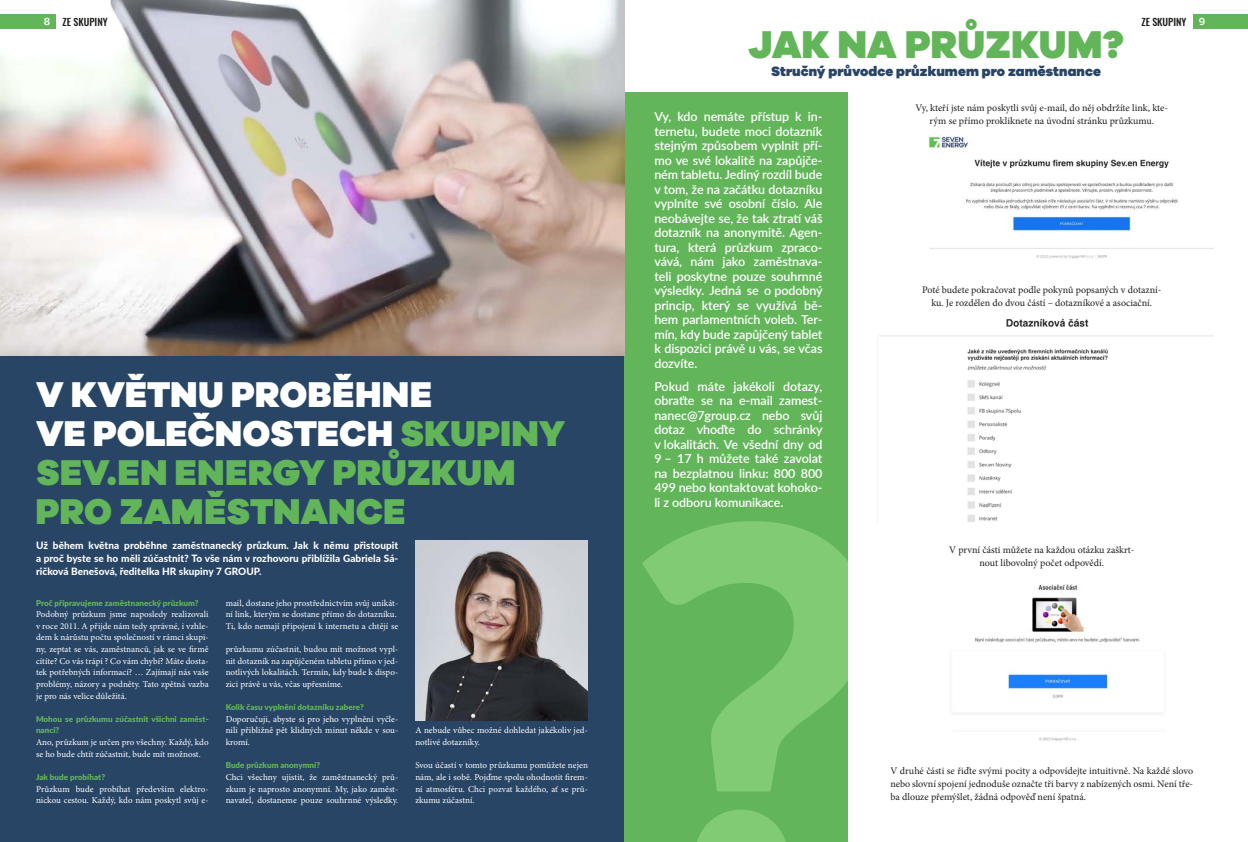
<style>
.page{position:relative;width:1248px;height:842px;background:#fff}
.page>*{position:absolute;margin:0;border:0;box-sizing:border-box;transform-origin:0 0}
.t1{font:900 40px "Galano Grotesque";color:#63b55a}
.t2{font:900 37px/39px "Galano Grotesque";letter-spacing:.01em;color:#63b55a}
.t3{font:900 14px "Galano Grotesque";color:#284566}
.t4{font:600 12.5px/14.5px "Lato";letter-spacing:-.005em;color:#fff;text-align:justify}
.t5{font:10px/13px "Minion Pro";color:#1d1d1b;text-align:center}
.t6{font:800 10px/13px "Lato";letter-spacing:.005em;color:#fff;text-align:justify}
.t7{font:500 10px "Oswald";color:#1d1d1b}
.t8{font:700 10px "Amsi Pro";color:#fff}
.t9{font:9px/11.6px "Minion Pro";letter-spacing:.005em;color:#fff;text-align:justify}
.t10{font:900 8px/11.6px "Lato";letter-spacing:.005em;color:#63b55a}
.s1{font-family:"Amsi Pro";font-weight:700;color:#fff}
.s2{color:#fff}
</style>
<div class="page">
<div style="left:0;top:355px;width:624px;height:487px;background:#284566"></div>
<div style="left:624px;top:93px;width:223px;height:749px;background:#63b55a"></div>
<img style="left:0;top:0;width:624px;height:355px">
<img style="left:415px;top:541px;width:173px;height:180px">
<div style="left:1192px;top:14px;width:55px;height:14px;background:#63b55a"></div>
<div style="left:0;top:14px;width:56px;height:14px;background:#63b55a"></div>
<img style="left:928px;top:136px;width:286px;height:123px">
<img style="left:879px;top:318px;width:333px;height:204px">
<img style="left:954px;top:584px;width:208px;height:157px">
<svg style="left:642px;top:521px;width:206px;height:321px"></svg>
<p class="t8" style="left:44px;top:14px;width:8px">8</p>
<p class="t7" style="left:63px;top:15px;width:47px">ZE SKUPINY</p>
<p class="t7" style="left:1141px;top:15px;width:65px">ZE SKUPINY <span class="s1">9</span></p>
<h1 class="t1" style="left:748px;top:18px;width:377px">JAK NA PRŮZKUM?</h1>
<h3 class="t3" style="left:771px;top:62px;width:331px">STRUČNÝ PRŮVODCE PRŮZKUMEM PRO ZAMĚSTNANCE</h3>
<h2 class="t2" style="left:36px;top:374px;width:530px"><span class="s2">V KVĚTNU PROBĚHNE<br>VE POLEČNOSTECH</span> SKUPINY<br>SEV.EN ENERGY PRŮZKUM<br>PRO ZAMĚSTNANCE</h2>
<p class="t6" style="left:36px;top:538px;width:364px">Už během května proběhne zaměstnanecký průzkum. Jak k němu přistoupit a proč byste se ho měli zúčastnit? To vše nám v rozhovoru přiblížila Gabriela Sá&shy;ričková Benešová, ředitelka HR skupiny 7 GROUP.</p>
<p class="t10" style="left:36px;top:596px;width:164px">Proč připravujeme zaměstnanecký průzkum?</p>
<p class="t9" style="left:36px;top:608px;width:174px">Podobný průzkum jsme naposledy realizovali v roce 2011. A přijde nám tedy správné, i vzhle&shy;dem k nárůstu počtu společností v rámci skupi&shy;ny, zeptat se vás, zaměstnanců, jak se ve firmě cítíte? Co vás trápí ? Co vám chybí? Máte dosta&shy;tek potřebných informací? … Zajímají nás vaše problémy, názory a podněty. Tato zpětná vazba je pro nás velice důležitá.</p>
<p class="t10" style="left:36px;top:713px;width:174px">Mohou se průzkumu zúčastnit všichni zaměst&shy;nanci?</p>
<p class="t9" style="left:36px;top:736px;width:174px">Ano, průzkum je určen pro všechny. Každý, kdo se ho bude chtít zúčastnit, bude mít možnost.</p>
<p class="t10" style="left:36px;top:771px;width:71px">Jak bude probíhat?</p>
<p class="t9" style="left:36px;top:783px;width:174px">Průzkum bude probíhat především elektro&shy;nickou cestou. Každý, kdo nám poskytl svůj e-</p>
<p class="t9" style="left:226px;top:597px;width:174px;text-align:left">mail, dostane jeho prostřednictvím svůj unikát&shy;ní link, kterým se dostane přímo do dotazníku.<br>Ti, kdo nemají připojení k internetu a chtějí se</p>
<p class="t9" style="left:226px;top:643px;width:174px">průzkumu zúčastnit, budou mít možnost vypl&shy;nit dotazník na zapůjčeném tabletu přímo v jed&shy;notlivých lokalitách. Termín, kdy bude k dispo&shy;zici právě u vás, včas upřesníme.</p>
<p class="t10" style="left:226px;top:701px;width:140px">Kolik času vyplnění dotazníku zabere?</p>
<p class="t9" style="left:226px;top:713px;width:174px">Doporučuji, abyste si pro jeho vyplnění vyčle&shy;nili přibližně pět klidných minut někde v sou&shy;kromí.</p>
<p class="t10" style="left:226px;top:759px;width:96px">Bude průzkum anonymní?</p>
<p class="t9" style="left:226px;top:771px;width:174px">Chci všechny ujistit, že zaměstnanecký prů&shy;zkum je naprosto anonymní. My, jako zaměst&shy;navatel, dostaneme pouze souhrnné výsledky.</p>
<p class="t9" style="left:415px;top:725px;width:174px">A nebude vůbec možné dohledat jakékoliv jed&shy;notlivé dotazníky.</p>
<p class="t9" style="left:415px;top:760px;width:174px">Svou účastí v tomto průzkumu pomůžete nejen nám, ale i sobě. Pojďme spolu ohodnotit firem&shy;ní atmosféru. Chci pozvat každého, ať se prů&shy;zkumu zúčastní.</p>
<p class="t4" style="left:654px;top:109px;width:170px">Vy, kdo nemáte přístup k in&shy;ternetu, budete moci dotazník stejným způsobem vyplnit pří&shy;mo ve své lokalitě na zapůjče&shy;ném tabletu. Jediný rozdíl bude v tom, že na začátku dotazníku vyplníte své osobní číslo. Ale neobávejte se, že tak ztratí váš dotazník na anonymitě. Agen&shy;tura, která průzkum zpraco&shy;vává, nám jako zaměstnava&shy;teli poskytne pouze souhrnné výsledky. Jedná se o podobný princip, který se využívá bě&shy;hem parlamentních voleb. Ter&shy;mín, kdy bude zapůjčený tablet k dispozici právě u vás, se včas dozvíte.</p>
<p class="t4" style="left:654px;top:378px;width:170px">Pokud máte jakékoli dotazy, obraťte se na e-mail zamest&shy;nanec@7group.cz nebo svůj dotaz vhoďte do schránky v lokalitách. Ve všední dny od 9 – 17 h můžete také zavolat na bezplatnou linku: 800 800<br>499 nebo kontaktovat kohoko&shy;li z odboru komunikace.</p>
<p class="t5" style="left:915px;top:101px;width:254px">Vy, kteří jste nám poskytli svůj e-mail, do něj obdržíte link, kte&shy;rým se přímo prokliknete na úvodní stránku průzkumu.</p>
<p class="t5" style="left:922px;top:283px;width:241px">Poté budete pokračovat podle pokynů popsaných v dotazní&shy;ku. Je rozdělen do dvou částí – dotazníkové a asociační.</p>
<p class="t5" style="left:949px;top:543px;width:187px">V první části můžete na každou otázku zaškrt&shy;nout libovolný počet odpovědí.</p>
<p class="t5" style="left:890px;top:764px;width:304px;text-align:justify">V druhé části se řiďte svými pocity a odpovídejte intuitivně. Na každé slovo nebo slovní spojení jednoduše označte tři barvy z nabízených osmi. Není tře&shy;ba dlouze přemýšlet, žádná odpověď není špatná.</p>
</div>
